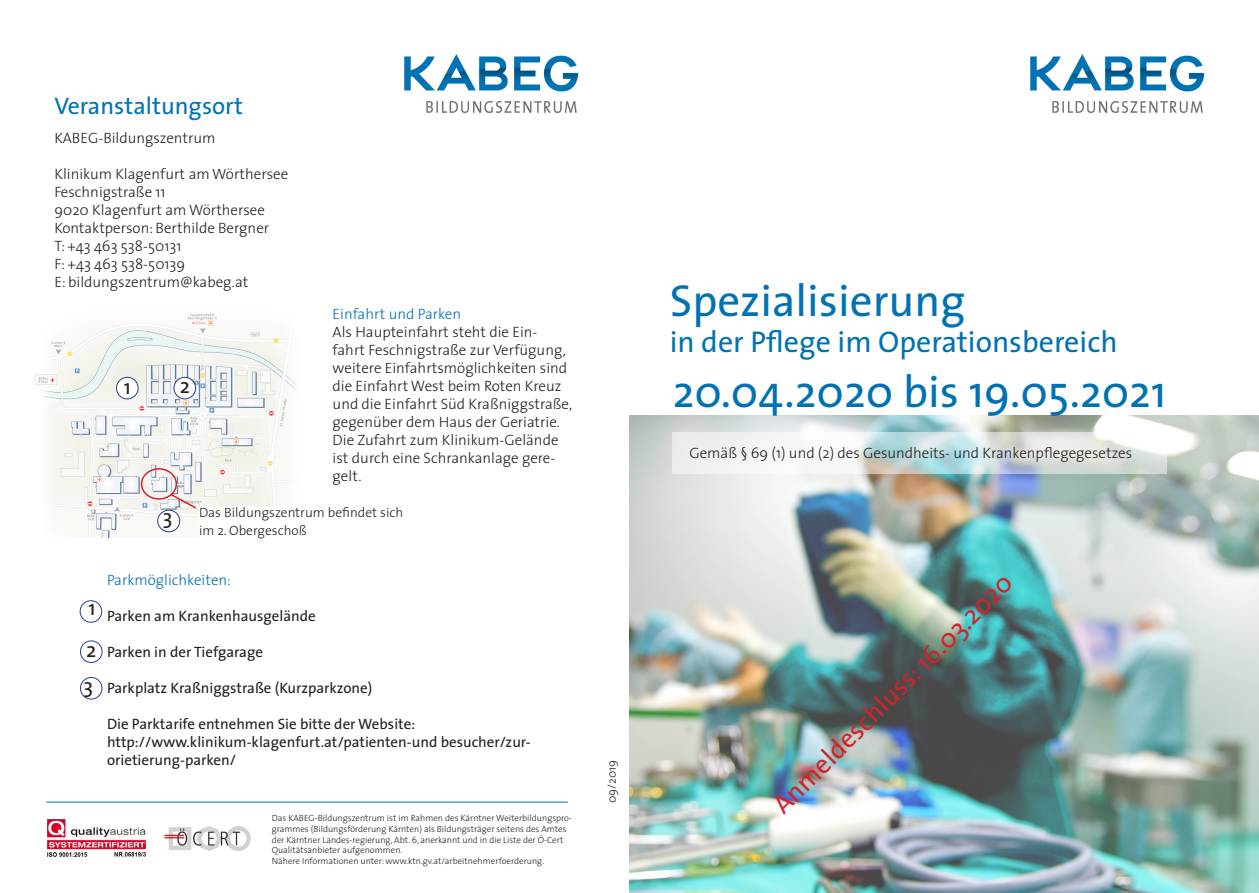
<style>
.page{position:relative;width:1259px;height:893px;background:#fff}
.page>*{position:absolute;margin:0;border:0;box-sizing:border-box;transform-origin:0 0}
.t1{font:45px "The Sans";color:#0072b4}
.t2{font:30px "The Sans";color:#0072b4}
.t3{font:27px "The Sans";color:#d1232a}
.t4{font:24px "The Sans";color:#0072b4}
.t5{font:21px "The Sans";color:#231f20}
.t6{font:300 15px/18px "The Sans";color:#231f20}
.t7{font:15px/18px "The Sans";color:#231f20}
.t8{font:300 15px "The Sans";color:#0072b4}
.t9{font:300 13.5px/18px "The Sans";color:#231f20}
.t10{font:300 12px "The Sans";color:#231f20}
.t11{font:300 9px/10.8px "The Sans";color:#231f20}
</style>
<div class="page">
<img style="left:629px;top:416px;width:630px;height:477px">
<img style="left:1031px;top:54px;width:174px;height:59px">
<img style="left:34px;top:313px;width:263px;height:224px">
<div style="left:141px;top:468px;width:36px;height:32px;border:2px solid #d1232a;border-radius:50%"></div>
<div style="left:199px;top:506px;width:210px;height:51px;background:#fff"></div>
<img style="left:404px;top:54px;width:174px;height:59px">
<svg style="left:169px;top:492px;width:29px;height:18px"></svg>
<div style="left:174px;top:377px;width:22px;height:22px;background:#fff;border-radius:50%"></div>
<div style="left:173px;top:377px;width:23px;height:22px;border:1px solid #253f8e;border-radius:50%"></div>
<div style="left:116px;top:377px;width:22px;height:22px;background:#fff;border-radius:50%"></div>
<div style="left:116px;top:377px;width:23px;height:22px;border:1px solid #253f8e;border-radius:50%"></div>
<div style="left:158px;top:510px;width:22px;height:22px;background:#fff;border-radius:50%"></div>
<div style="left:157px;top:510px;width:23px;height:22px;border:1px solid #253f8e;border-radius:50%"></div>
<div style="left:80px;top:600px;width:22px;height:23px;border:1px solid #253f8e;border-radius:50%"></div>
<div style="left:80px;top:640px;width:22px;height:23px;border:1px solid #253f8e;border-radius:50%"></div>
<div style="left:80px;top:677px;width:22px;height:22px;border:1px solid #253f8e;border-radius:50%"></div>
<img style="left:46px;top:818px;width:100px;height:39px">
<hr style="left:46px;top:802px;width:522px;height:1px;background:#0072b4">
<img style="left:164px;top:826px;width:87px;height:25px">
<svg style="left:672px;top:432px;width:494px;height:42px"></svg>
<p class="t4" style="left:54px;top:91px;width:190px">Veranstaltungsort</p>
<p class="t6" style="left:54px;top:129px;width:162px">KABEG-Bildungszentrum</p>
<p class="t6" style="left:54px;top:165px;width:235px">Klinikum Klagenfurt am Wörthersee</p>
<p class="t6" style="left:54px;top:183px;width:113px">Feschnigstraße 11</p>
<p class="t6" style="left:54px;top:201px;width:216px">9020 Klagenfurt am Wörthersee<br>Kontaktperson: Berthilde Bergner</p>
<p class="t6" style="left:54px;top:237px;width:129px">T: +43 463 538-50131</p>
<p class="t6" style="left:54px;top:255px;width:132px">F: +43 463 538-50139</p>
<p class="t6" style="left:54px;top:273px;width:195px">E: bildungszentrum@kabeg.at</p>
<p class="t5" style="left:124px;top:373px;width:9px">1</p>
<p class="t5" style="left:180px;top:373px;width:12px">2</p>
<p class="t8" style="left:333px;top:304px;width:130px">Einfahrt und Parken</p>
<p class="t6" style="left:333px;top:323px;width:241px">Als Haupteinfahrt steht die Ein&shy;fahrt Feschnigstraße zur Verfügung, weitere Einfahrtsmöglichkeiten sind die Einfahrt West beim Roten Kreuz und die Einfahrt Süd Kraßniggstraße, gegenüber dem Haus der Geriatrie.</p>
<p class="t6" style="left:333px;top:431px;width:227px">Die Zufahrt zum Klinikum-Gelände ist durch eine Schrankanlage gere&shy;gelt.</p>
<p class="t5" style="left:163px;top:504px;width:11px">3</p>
<p class="t9" style="left:199px;top:503px;width:206px">Das Bildungszentrum befindet sich im 2. Obergeschoß</p>
<p class="t5" style="left:88px;top:594px;width:9px">1</p>
<p class="t5" style="left:86px;top:636px;width:12px">2</p>
<p class="t5" style="left:84px;top:672px;width:11px">3</p>
<p class="t8" style="left:107px;top:570px;width:125px">Parkmöglichkeiten:</p>
<p class="t7" style="left:107px;top:607px;width:210px">Parken am Krankenhausgelände</p>
<p class="t7" style="left:107px;top:643px;width:157px">Parken in der Tiefgarage</p>
<p class="t7" style="left:107px;top:679px;width:267px">Parkplatz Kraßniggstraße (Kurzparkzone)</p>
<p class="t7" style="left:107px;top:715px;width:425px">Die Parktarife entnehmen Sie bitte der Website: http://www.klinikum-klagenfurt.at/patienten-und besucher/zur&shy;orietierung-parken/</p>
<p class="t11" style="left:272px;top:813px;width:302px">Das KABEG-Bildungszentrum ist im Rahmen des Kärntner Weiterbildungspro&shy;grammes (Bildungsförderung Kärnten) als Bildungsträger seitens des Amtes der Kärntner Landes-regierung, Abt. 6, anerkannt und in die Liste der Ö-Cert Qualitätsanbieter aufgenommen.</p>
<p class="t11" style="left:272px;top:856px;width:274px">Nähere Informationen unter: www.ktn.gv.at/arbeitnehmerfoerderung.</p>
<p class="t10" style="left:604px;top:803px;width:45px;rotate:-90deg">09/2019</p>
<p class="t1" style="left:669px;top:272px;width:297px">Spezialisierung</p>
<p class="t2" style="left:669px;top:322px;width:449px">in der Pflege im Operationsbereich</p>
<p class="t1" style="left:673px;top:363px;width:495px">20.04.2020 bis 19.05.2021</p>
<p class="t6" style="left:689px;top:444px;width:444px">Gemäß § 69 (1) und (2) des Gesundheits- und Krankenpflegegesetzes</p>
<p class="t3" style="left:765px;top:796px;width:328px;rotate:-45deg">Anmeldeschluss: 16.03.2020</p>
</div>
